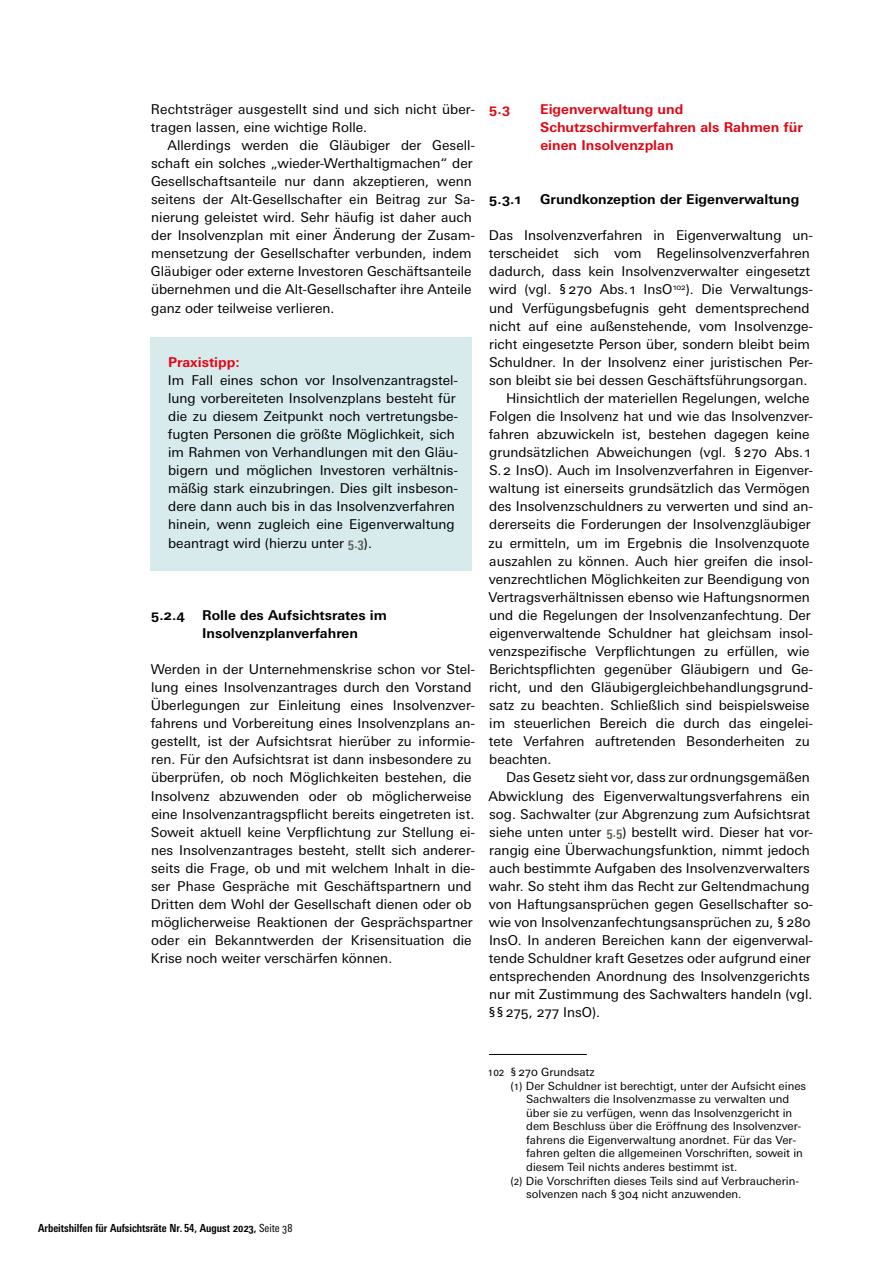
<style>
.page{position:relative;width:893px;height:1263px;background:#fff}
.page>*{position:absolute;margin:0;border:0;box-sizing:border-box;transform-origin:0 0}
.t1{font:13.5px/18px "Univers Next Pro";color:#000}
.t2{font:700 13.5px/18px "Univers Next Pro";color:#000}
.t3{font:700 13.5px/18px "Univers Next Pro";color:#e30513}
.t4{font:11.25px "Univers Next Pro";color:#000}
.t5{font:700 condensed 11.1px "Univers Next Pro";color:#000}
.s1{font-weight:700;font-stretch:condensed;color:#64645c}
.s2{font-weight:400}
</style>
<div class="page">
<div style="left:151px;top:337px;width:321px;height:52px;background:#d7ebed"></div>
<div style="left:151px;top:356px;width:321px;height:214px;background:#d7ebed"></div>
<hr style="left:489px;top:1054px;width:98px;height:1px;background:#000">
<p class="t1" style="left:151px;top:100px;width:326px">Rechtsträger ausgestellt sind und sich nicht über&shy;tragen lassen, eine wichtige Rolle.</p>
<p class="t1" style="left:151px;top:136px;width:326px;text-indent:16px">Allerdings werden die Gläubiger der Gesell&shy;schaft ein solches „wieder-Werthaltigmachen“ der Gesellschaftsanteile nur dann akzeptieren, wenn seitens der Alt-Gesellschafter ein Beitrag zur Sa&shy;nierung geleistet wird. Sehr häufig ist daher auch der Insolvenzplan mit einer Änderung der Zusam&shy;mensetzung der Gesellschafter verbunden, indem Gläubiger oder externe Investoren Geschäftsanteile übernehmen und die Alt-Gesellschafter ihre Anteile ganz oder teilweise verlieren.</p>
<p class="t3" style="left:168px;top:353px;width:73px">Praxistipp:</p>
<p class="t1" style="left:168px;top:371px;width:292px">Im Fall eines schon vor Insolvenzantragstel&shy;lung vorbereiteten Insolvenzplans besteht für die zu diesem Zeitpunkt noch vertretungsbe&shy;fugten Personen die größte Möglichkeit, sich im Rahmen von Verhandlungen mit den Gläu&shy;bigern und möglichen Investoren verhältnis&shy;mäßig stark einzubringen. Dies gilt insbeson&shy;dere dann auch bis in das Insolvenzverfahren hinein, wenn zugleich eine Eigenverwaltung beantragt wird (hierzu unter <span class="s1">5.3</span>).</p>
<p class="t2" style="left:151px;top:606px;width:36px">5.2.4</p>
<p class="t2" style="left:202px;top:606px;width:186px">Rolle des Aufsichtsrates im<br>Insolvenzplanverfahren</p>
<p class="t1" style="left:151px;top:660px;width:326px">Werden in der Unternehmenskrise schon vor Stel&shy;lung eines Insolvenzantrages durch den Vorstand Überlegungen zur Einleitung eines Insolvenzver&shy;fahrens und Vorbereitung eines Insolvenzplans an&shy;gestellt, ist der Aufsichtsrat hierüber zu informie&shy;ren. Für den Aufsichtsrat ist dann insbesondere zu überprüfen, ob noch Möglichkeiten bestehen, die Insolvenz abzuwenden oder ob möglicherweise eine Insolvenzantragspflicht bereits eingetreten ist.<br>Soweit aktuell keine Verpflichtung zur Stellung ei&shy;nes Insolvenzantrages besteht, stellt sich anderer&shy;seits die Frage, ob und mit welchem Inhalt in die&shy;ser Phase Gespräche mit Geschäftspartnern und Dritten dem Wohl der Gesellschaft dienen oder ob möglicherweise Reaktionen der Gesprächspartner oder ein Bekanntwerden der Krisensituation die Krise noch weiter verschärfen können.</p>
<p class="t3" style="left:489px;top:100px;width:23px">5.3</p>
<p class="t3" style="left:540px;top:100px;width:264px">Eigenverwaltung und<br>Schutzschirmverfahren als Rahmen für einen Insolvenzplan</p>
<p class="t2" style="left:489px;top:190px;width:34px">5.3.1</p>
<p class="t2" style="left:540px;top:190px;width:261px">Grundkonzeption der Eigenverwaltung</p>
<p class="t1" style="left:489px;top:226px;width:326px">Das Insolvenzverfahren in Eigenverwaltung un-</p>
<p class="t1" style="left:489px;top:245px;width:322px">terscheidet sich vom Regelinsolvenzverfahren</p>
<p class="t1" style="left:489px;top:263px;width:322px">dadurch, dass kein Insolvenzverwalter eingesetzt</p>
<p class="t1" style="left:489px;top:281px;width:326px">wird (vgl. §270 Abs. 1 InsO <sup>102</sup>). Die Verwaltungs-</p>
<p class="t1" style="left:489px;top:299px;width:322px">und Verfügungsbefugnis geht dementsprechend</p>
<p class="t1" style="left:489px;top:317px;width:325px">nicht auf eine außenstehende, vom Insolvenzge-</p>
<p class="t1" style="left:489px;top:335px;width:322px">richt eingesetzte Person über, sondern bleibt beim</p>
<p class="t1" style="left:489px;top:353px;width:326px">Schuldner. In der Insolvenz einer juristischen Per-</p>
<p class="t1" style="left:489px;top:371px;width:320px">son bleibt sie bei dessen Geschäftsführungsorgan.</p>
<p class="t1" style="left:506px;top:389px;width:305px">Hinsichtlich der materiellen Regelungen, welche</p>
<p class="t1" style="left:489px;top:407px;width:326px">Folgen die Insolvenz hat und wie das Insolvenzver-</p>
<p class="t1" style="left:489px;top:425px;width:322px">fahren abzuwickeln ist, bestehen dagegen keine</p>
<p class="t1" style="left:489px;top:443px;width:323px">grundsätzlichen Abweichungen (vgl. §270 Abs. 1</p>
<p class="t1" style="left:489px;top:461px;width:326px">S.2 InsO). Auch im Insolvenzverfahren in Eigenver-</p>
<p class="t1" style="left:489px;top:479px;width:322px">waltung ist einerseits grundsätzlich das Vermögen</p>
<p class="t1" style="left:489px;top:498px;width:325px">des Insolvenzschuldners zu verwerten und sind an-</p>
<p class="t1" style="left:489px;top:516px;width:323px">dererseits die Forderungen der Insolvenzgläubiger</p>
<p class="t1" style="left:489px;top:534px;width:323px">zu ermitteln, um im Ergebnis die Insolvenzquote</p>
<p class="t1" style="left:489px;top:552px;width:325px">auszahlen zu können. Auch hier greifen die insol-</p>
<p class="t1" style="left:489px;top:570px;width:323px">venzrechtlichen Möglichkeiten zur Beendigung von</p>
<p class="t1" style="left:488px;top:588px;width:323px">Vertragsverhältnissen ebenso wie Haftungsnormen</p>
<p class="t1" style="left:489px;top:606px;width:323px">und die Regelungen der Insolvenzanfechtung. Der</p>
<p class="t1" style="left:489px;top:624px;width:325px">eigenverwaltende Schuldner hat gleichsam insol-</p>
<p class="t1" style="left:489px;top:642px;width:322px">venzspezifische Verpflichtungen zu erfüllen, wie</p>
<p class="t1" style="left:489px;top:660px;width:326px">Berichtspflichten gegenüber Gläubigern und Ge-</p>
<p class="t1" style="left:489px;top:678px;width:325px">richt, und den Gläubigergleichbehandlungsgrund-</p>
<p class="t1" style="left:489px;top:696px;width:322px">satz zu beachten. Schließlich sind beispielsweise</p>
<p class="t1" style="left:489px;top:714px;width:325px">im steuerlichen Bereich die durch das eingelei-</p>
<p class="t1" style="left:489px;top:732px;width:322px">tete Verfahren auftretenden Besonderheiten zu</p>
<p class="t1" style="left:489px;top:751px;width:64px">beachten.</p>
<p class="t1" style="left:506px;top:769px;width:305px">Das Gesetz sieht vor, dass zur ordnungsgemäßen</p>
<p class="t1" style="left:488px;top:787px;width:323px">Abwicklung des Eigenverwaltungsverfahrens ein</p>
<p class="t1" style="left:489px;top:805px;width:322px">sog. Sachwalter (zur Abgrenzung zum Aufsichtsrat</p>
<p class="t1" style="left:489px;top:823px;width:325px">siehe unten unter <span class="s1">5.5</span>) bestellt wird. Dieser hat vor-</p>
<p class="t1" style="left:489px;top:841px;width:322px">rangig eine Überwachungsfunktion, nimmt jedoch</p>
<p class="t1" style="left:489px;top:859px;width:322px">auch bestimmte Aufgaben des Insolvenzverwalters</p>
<p class="t1" style="left:489px;top:877px;width:322px">wahr. So steht ihm das Recht zur Geltendmachung</p>
<p class="t1" style="left:489px;top:895px;width:326px">von Haftungsansprüchen gegen Gesellschafter so-</p>
<p class="t1" style="left:489px;top:913px;width:323px">wie von Insolvenzanfechtungsansprüchen zu, §280</p>
<p class="t1" style="left:489px;top:931px;width:326px">InsO. In anderen Bereichen kann der eigenverwal-</p>
<p class="t1" style="left:489px;top:949px;width:323px">tende Schuldner kraft Gesetzes oder aufgrund einer</p>
<p class="t1" style="left:489px;top:967px;width:322px">entsprechenden Anordnung des Insolvenzgerichts</p>
<p class="t1" style="left:489px;top:985px;width:325px">nur mit Zustimmung des Sachwalters handeln (vgl.</p>
<p class="t1" style="left:488px;top:1003px;width:114px">§§275, 277 InsO).</p>
<p class="t5" style="left:38px;top:1221px;width:256px">Arbeitshilfen für Aufsichtsräte Nr. 54, August 2023, <span class="s2">Seite 38</span></p>
<p class="t4" style="left:488px;top:1066px;width:108px">102 §270 Grundsatz</p>
<p class="t4" style="left:510px;top:1079px;width:297px">(1) Der Schuldner ist berechtigt, unter der Aufsicht eines</p>
<p class="t4" style="left:526px;top:1093px;width:265px">Sachwalters die Insolvenzmasse zu verwalten und</p>
<p class="t4" style="left:526px;top:1106px;width:268px">über sie zu verfügen, wenn das Insolvenzgericht in</p>
<p class="t4" style="left:526px;top:1120px;width:277px">dem Beschluss über die Eröffnung des Insolvenzver-</p>
<p class="t4" style="left:526px;top:1133px;width:272px">fahrens die Eigenverwaltung anordnet. Für das Ver-</p>
<p class="t4" style="left:526px;top:1147px;width:278px">fahren gelten die allgemeinen Vorschriften, soweit in</p>
<p class="t4" style="left:526px;top:1160px;width:213px">diesem Teil nichts anderes bestimmt ist.</p>
<p class="t4" style="left:510px;top:1174px;width:290px">(2) Die Vorschriften dieses Teils sind auf Verbraucherin-</p>
<p class="t4" style="left:526px;top:1188px;width:217px">solvenzen nach §304 nicht anzuwenden.</p>
</div>
